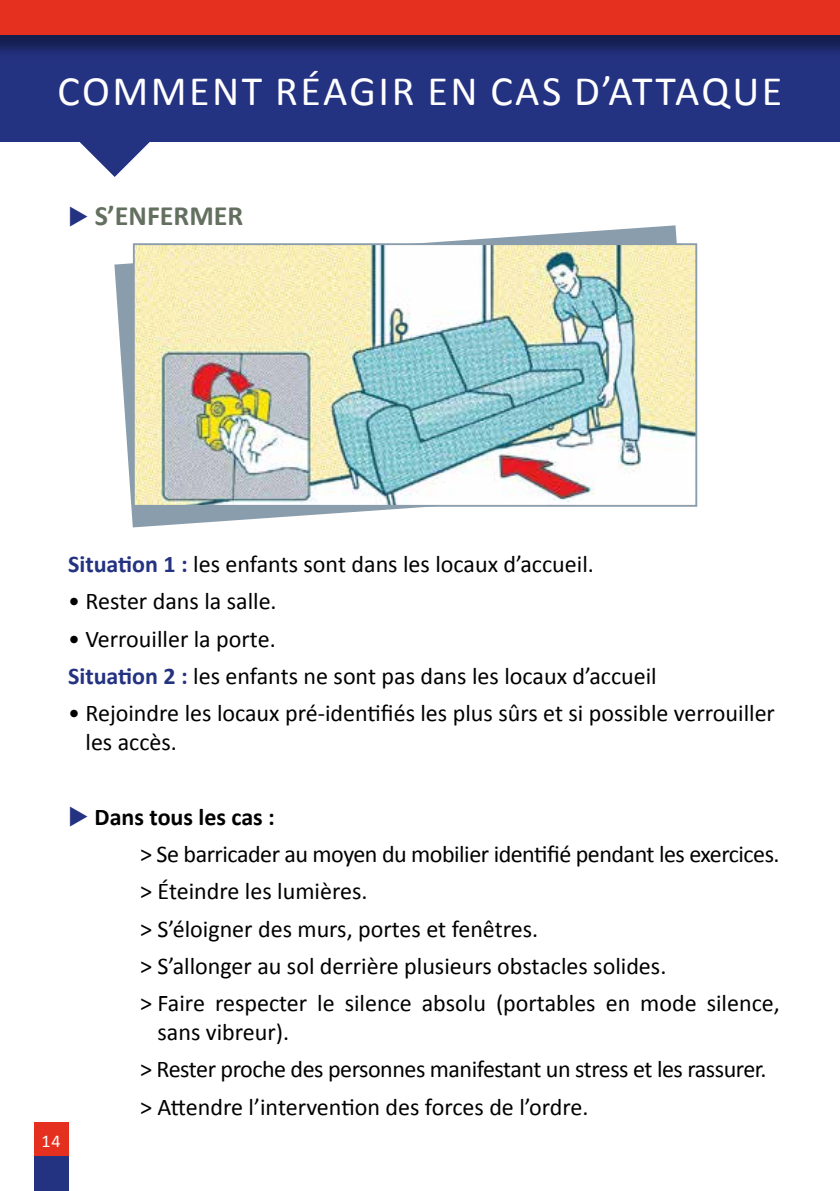
<style>
.page{position:relative;width:840px;height:1191px;background:#fff}
.page>*{position:absolute;margin:0;border:0;box-sizing:border-box;transform-origin:0 0}
.t1{font:42px "Calibri";letter-spacing:.06em;color:#fff}
.t2{font:700 28px "Calibri";color:#636f5f}
.t3{font:24px/37.2px "Calibri";color:#000}
.t4{font:24px/37.2px "Calibri";letter-spacing:-.02em;color:#000}
.t5{font:18px "Calibri";color:#fff}
.s1{color:#243282}
.s2{font-weight:700;color:#243282}
.s3{font-weight:700}
</style>
<div class="page">
<div style="left:0;top:0;width:839px;height:142px;background:#243282"></div>
<div style="left:0;top:0;width:839px;height:59px;background:#000;opacity:.4"></div>
<div style="left:0;top:0;width:839px;height:34px;background:#e6301f"></div>
<svg style="left:79px;top:142px;width:71px;height:35px"></svg>
<div style="left:34px;top:1123px;width:34px;height:34px;background:#e6301f"></div>
<div style="left:34px;top:1157px;width:34px;height:34px;background:#243282"></div>
<svg style="left:114px;top:225px;width:563px;height:302px"></svg>
<img style="left:136px;top:246px;width:557px;height:258px">
<div style="left:133px;top:243px;width:563px;height:264px;border:2px solid #8a9dac"></div>
<h1 class="t1" style="left:58px;top:65px;width:726px">COMMENT RÉAGIR EN CAS D’ATTAQUE</h1>
<p class="t2" style="left:68px;top:198px;width:177px"><span class="s1">◆</span> S’ENFERMER</p>
<p class="t3" style="left:68px;top:545px;width:527px"><span class="s2">Situation 1 :</span> les enfants sont dans les locaux d’accueil.</p>
<p class="t3" style="left:68px;top:583px;width:210px">• Rester dans la salle.</p>
<p class="t3" style="left:68px;top:620px;width:590px">• Verrouiller la porte.<br><span class="s2">Situation 2 :</span> les enfants ne sont pas dans les locaux d’accueil</p>
<p class="t3" style="left:85px;top:699px;width:690px;line-height:28.8px;text-indent:-17px">• Rejoindre les locaux pré-identifiés les plus sûrs et si possible verrouiller les accès.</p>
<p class="t5" style="left:41px;top:1129px;width:21px">14</p>
<p class="t3" style="left:140px;top:798px;width:640px;text-indent:-72px"><span class="s1">◆</span> <span class="s3">Dans tous les cas :<br></span>&gt; Se barricader au moyen du mobilier identifié pendant les exercices. &gt; Éteindre les lumières.<br>&gt; S’éloigner des murs, portes et fenêtres.<br>&gt; S’allonger au sol derrière plusieurs obstacles solides.<br>&gt; Faire respecter le silence absolu (portables en mode silence,</p>
<p class="t4" style="left:140px;top:1013px;width:627px;text-indent:17px">sans vibreur).<br>&gt; Rester proche des personnes manifestant un stress et les rassurer. &gt; Attendre l’intervention des forces de l’ordre.</p>
</div>
